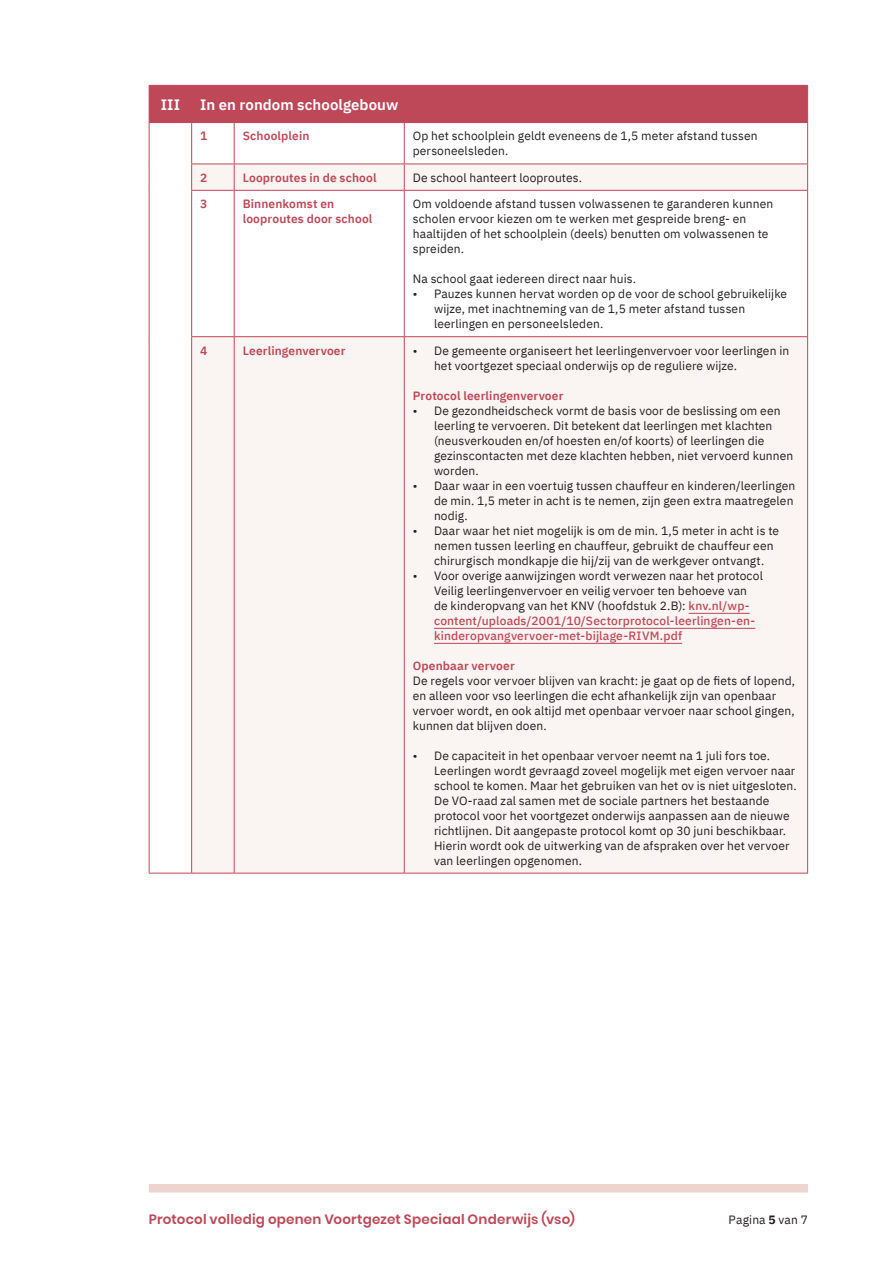
<style>
.page{position:relative;width:893px;height:1263px;background:#fff}
.page>*{position:absolute;margin:0;border:0;box-sizing:border-box;transform-origin:0 0}
.tabel_titel{font:600 15px "IBM Plex Sans";letter-spacing:.005em;color:#fff}
.tabel_nummer{font:600 15px "IBM Plex Sans";color:#fff}
.t1{font:600 13.5px "Poppins";letter-spacing:.015em;color:#be4858}
.tabel{font:12px/15px "IBM Plex Sans";letter-spacing:.01em;color:#231f20}
.tabel_kopje{font:600 12px/15px "IBM Plex Sans";letter-spacing:.01em;color:#be4858}
.s1{font-weight:500;color:#be4858}
.s2{font-weight:700}
</style>
<div class="page">
<div style="left:149px;top:1184px;width:659px;height:8px;background:#efd3cf"></div>
<div style="left:150px;top:86px;width:657px;height:36px;background:#be4858"></div>
<svg style="left:192px;top:165px;width:615px;height:708px;fill:#faf4f2"></svg>
<hr style="left:149px;top:85px;width:43px;height:1px;background:#be4858">
<hr style="left:149px;top:86px;width:1px;height:36px;background:#be4858">
<hr style="left:192px;top:85px;width:42px;height:1px;background:#be4858">
<hr style="left:191px;top:86px;width:1px;height:36px;background:#be4858">
<hr style="left:234px;top:85px;width:170px;height:1px;background:#be4858">
<hr style="left:404px;top:85px;width:404px;height:1px;background:#be4858">
<hr style="left:807px;top:86px;width:1px;height:36px;background:#be4858">
<hr style="left:149px;top:122px;width:43px;height:1px;background:#be4858">
<hr style="left:149px;top:123px;width:1px;height:41px;background:#be4858">
<svg style="left:149px;top:164px;width:1px;height:26px"></svg>
<hr style="left:149px;top:190px;width:1px;height:147px;background:#be4858">
<hr style="left:149px;top:337px;width:1px;height:536px;background:#be4858">
<hr style="left:149px;top:873px;width:43px;height:1px;background:#be4858">
<hr style="left:192px;top:122px;width:42px;height:1px;background:#be4858">
<hr style="left:191px;top:123px;width:1px;height:41px;background:#be4858">
<hr style="left:234px;top:122px;width:170px;height:1px;background:#be4858">
<hr style="left:234px;top:123px;width:1px;height:41px;background:#be4858">
<hr style="left:404px;top:122px;width:404px;height:1px;background:#be4858">
<hr style="left:404px;top:123px;width:1px;height:41px;background:#be4858">
<hr style="left:807px;top:123px;width:1px;height:41px;background:#be4858">
<hr style="left:191px;top:164px;width:43px;height:1px;background:#be4858">
<svg style="left:191px;top:164px;width:1px;height:26px"></svg>
<hr style="left:234px;top:164px;width:170px;height:1px;background:#be4858">
<svg style="left:234px;top:164px;width:1px;height:26px"></svg>
<hr style="left:404px;top:164px;width:404px;height:1px;background:#be4858">
<svg style="left:404px;top:164px;width:1px;height:26px"></svg>
<svg style="left:807px;top:164px;width:1px;height:26px"></svg>
<hr style="left:191px;top:190px;width:43px;height:1px;background:#be4858">
<hr style="left:191px;top:191px;width:1px;height:145px;background:#be4858">
<hr style="left:234px;top:190px;width:170px;height:1px;background:#be4858">
<hr style="left:234px;top:191px;width:1px;height:145px;background:#be4858">
<hr style="left:404px;top:190px;width:404px;height:1px;background:#be4858">
<hr style="left:404px;top:191px;width:1px;height:145px;background:#be4858">
<hr style="left:807px;top:191px;width:1px;height:145px;background:#be4858">
<hr style="left:191px;top:336px;width:43px;height:1px;background:#be4858">
<hr style="left:191px;top:337px;width:1px;height:536px;background:#be4858">
<hr style="left:234px;top:336px;width:170px;height:1px;background:#be4858">
<hr style="left:234px;top:337px;width:1px;height:536px;background:#be4858">
<hr style="left:404px;top:336px;width:404px;height:1px;background:#be4858">
<hr style="left:404px;top:337px;width:1px;height:536px;background:#be4858">
<hr style="left:807px;top:337px;width:1px;height:536px;background:#be4858">
<hr style="left:192px;top:873px;width:42px;height:1px;background:#be4858">
<hr style="left:234px;top:873px;width:170px;height:1px;background:#be4858">
<hr style="left:404px;top:873px;width:404px;height:1px;background:#be4858">
<hr style="left:689px;top:613px;width:61px;height:1px;background:#be4858">
<hr style="left:434px;top:628px;width:321px;height:1px;background:#be4858">
<hr style="left:434px;top:643px;width:248px;height:1px;background:#be4858">
<p class="tabel_nummer" style="left:161px;top:93px;width:21px">III</p>
<p class="tabel_titel" style="left:200px;top:93px;width:200px">In en rondom schoolgebouw</p>
<p class="tabel_kopje" style="left:200px;top:128px;width:9px">1</p>
<p class="tabel_kopje" style="left:243px;top:128px;width:68px">Schoolplein</p>
<p class="tabel" style="left:413px;top:128px;width:346px">Op het schoolplein geldt eveneens de 1,5 meter afstand tussen personeelsleden.</p>
<p class="tabel_kopje" style="left:200px;top:169px;width:9px">2</p>
<p class="tabel_kopje" style="left:243px;top:169px;width:135px">Looproutes in de school</p>
<p class="tabel" style="left:413px;top:169px;width:171px">De school hanteert looproutes.</p>
<p class="tabel_kopje" style="left:200px;top:195px;width:9px">3</p>
<p class="tabel_kopje" style="left:243px;top:195px;width:131px">Binnenkomst en looproutes door school</p>
<p class="tabel" style="left:413px;top:195px;width:362px">Om voldoende afstand tussen volwassenen te garanderen kunnen scholen ervoor kiezen om te werken met gespreide breng- en haaltijden of het schoolplein (deels) benutten om volwassenen te spreiden.</p>
<p class="tabel" style="left:413px;top:270px;width:225px">Na school gaat iedereen direct naar huis.</p>
<p class="tabel" style="left:434px;top:285px;width:355px;text-indent:-21px">• Pauzes kunnen hervat worden op de voor de school gebruikelijke wijze, met inachtneming van de 1,5 meter afstand tussen leerlingen en personeelsleden.</p>
<p class="tabel_kopje" style="left:200px;top:342px;width:9px">4</p>
<p class="tabel_kopje" style="left:243px;top:342px;width:104px">Leerlingenvervoer</p>
<p class="tabel" style="left:434px;top:342px;width:357px;text-indent:-21px">• De gemeente organiseert het leerlingenvervoer voor leerlingen in het voortgezet speciaal onderwijs op de reguliere wijze.</p>
<p class="tabel_kopje" style="left:413px;top:387px;width:152px">Protocol leerlingenvervoer</p>
<p class="tabel" style="left:434px;top:402px;width:361px;text-indent:-21px">• De gezondheidscheck vormt de basis voor de beslissing om een leerling te vervoeren. Dit betekent dat leerlingen met klachten (neusverkouden en/of hoesten en/of koorts) of leerlingen die gezinscontacten met deze klachten hebben, niet vervoerd kunnen worden.</p>
<p class="tabel" style="left:434px;top:477px;width:363px;text-indent:-21px">• Daar waar in een voertuig tussen chauffeur en kinderen/leerlingen de min. 1,5 meter in acht is te nemen, zijn geen extra maatregelen nodig.</p>
<p class="tabel" style="left:434px;top:522px;width:347px;text-indent:-21px">• Daar waar het niet mogelijk is om de min. 1,5 meter in acht is te nemen tussen leerling en chauffeur, gebruikt de chauffeur een chirurgisch mondkapje die hij/zij van de werkgever ontvangt.</p>
<p class="tabel" style="left:434px;top:567px;width:330px;text-indent:-21px">• Voor overige aanwijzingen wordt verwezen naar het protocol Veilig leerlingenvervoer en veilig vervoer ten behoeve van de kinderopvang van het KNV (hoofdstuk 2.B): <span class="s1">knv.nl/wp&shy;content/uploads/2001/10/Sectorprotocol-leerlingen-en&shy;kinderopvangvervoer-met-bijlage-RIVM.pdf</span></p>
<p class="tabel_kopje" style="left:413px;top:657px;width:103px">Openbaar vervoer</p>
<p class="tabel" style="left:413px;top:672px;width:384px">De regels voor vervoer blijven van kracht: je gaat op de fiets of lopend, en alleen voor vso leerlingen die echt afhankelijk zijn van openbaar vervoer wordt, en ook altijd met openbaar vervoer naar school gingen, kunnen dat blijven doen.</p>
<p class="tabel" style="left:434px;top:747px;width:364px;text-indent:-21px">• De capaciteit in het openbaar vervoer neemt na 1 juli fors toe.<br>Leerlingen wordt gevraagd zoveel mogelijk met eigen vervoer naar school te komen. Maar het gebruiken van het ov is niet uitgesloten.<br>De VO-raad zal samen met de sociale partners het bestaande protocol voor het voortgezet onderwijs aanpassen aan de nieuwe richtlijnen. Dit aangepaste protocol komt op 30 juni beschikbaar.<br>Hierin wordt ook de uitwerking van de afspraken over het vervoer van leerlingen opgenomen.</p>
<p class="t1" style="left:149px;top:1211px;width:428px">Protocol volledig openen Voortgezet Speciaal Onderwijs (vso)</p>
<p class="tabel" style="left:729px;top:1211px;width:81px">Pagina <span class="s2">5</span> van 7</p>
</div>
